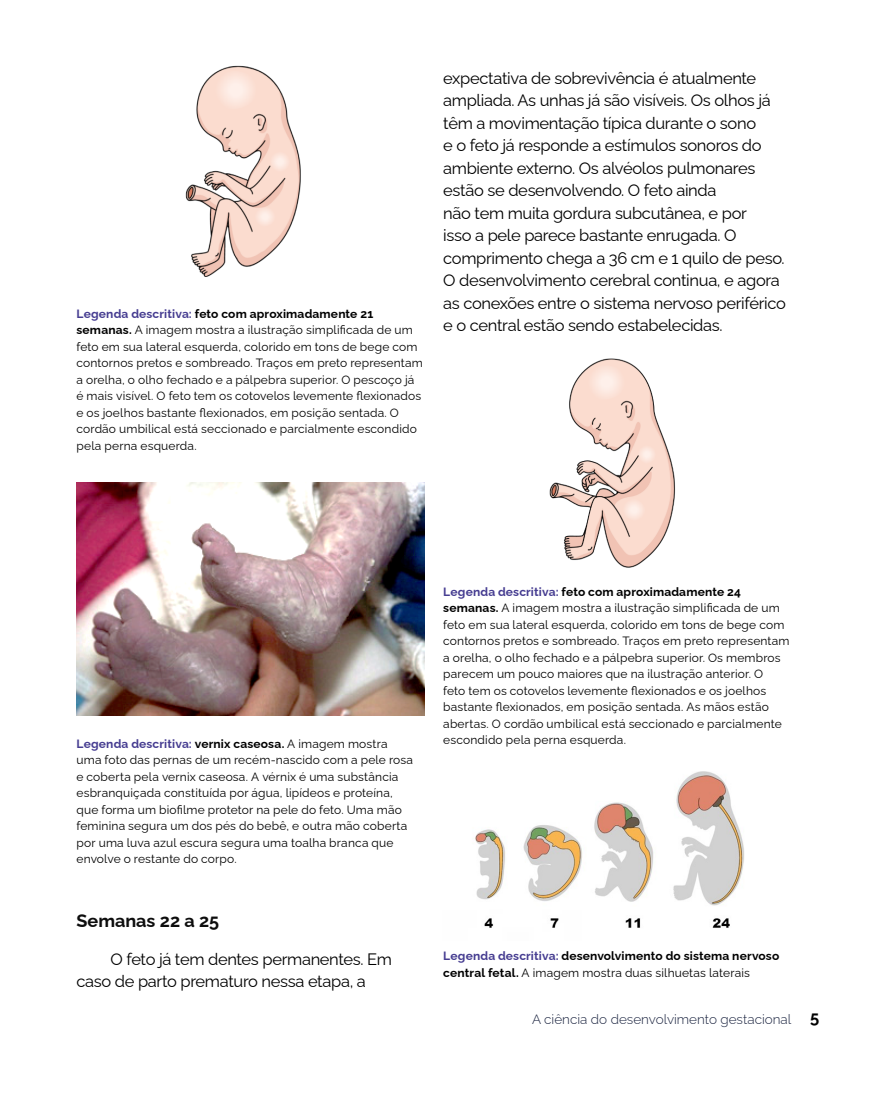
<style>
.page{position:relative;width:893px;height:1106px;background:#fff}
.page>*{position:absolute;margin:0;border:0;box-sizing:border-box;transform-origin:0 0}
.t1{font:700 18px "Raleway";color:#0d0d0d}
.t2{font:16.5px/22.5px "Raleway";letter-spacing:-.02em;color:#000}
.t3{font:300 13.5px "Raleway";color:#1a233f}
.t4{font:12px/16.5px "Raleway";letter-spacing:.015em;color:#000}
.t5{font:700 12px/16.5px "Raleway";letter-spacing:.01em;color:#000}
.s1{font-weight:700;color:#463d91}
.s2{font-weight:700}
.s3{color:#463d91}
.s4{font-weight:400}
.s5{font-weight:700;font-size:16.5px;color:#000}
</style>
<div class="page">
<img style="left:185px;top:65px;width:116px;height:212px">
<img style="left:77px;top:482px;width:348px;height:233px">
<img style="left:549px;top:358px;width:126px;height:210px">
<img style="left:475px;top:771px;width:269px;height:157px">
<p class="t4" style="left:77px;top:304px;width:348px"><span class="s1">Legenda descritiva:</span> <span class="s2">feto com aproximadamente 21 semanas.</span> A imagem mostra a ilustração simplificada de um feto em sua lateral esquerda, colorido em tons de bege com contornos pretos e sombreado. Traços em preto representam a orelha, o olho fechado e a pálpebra superior. O pescoço já é mais visível. O feto tem os cotovelos levemente flexionados e os joelhos bastante flexionados, em posição sentada. O cordão umbilical está seccionado e parcialmente escondido pela perna esquerda.</p>
<p class="t2" style="left:443px;top:65px;width:344px">expectativa de sobrevivência é atualmente ampliada. As unhas já são visíveis. Os olhos já têm a movimentação típica durante o sono<br>e o feto já responde a estímulos sonoros do ambiente externo. Os alvéolos pulmonares estão se desenvolvendo. O feto ainda<br>não tem muita gordura subcutânea, e por<br>isso a pele parece bastante enrugada. O comprimento chega a 36 cm e 1 quilo de peso.<br>O desenvolvimento cerebral continua, e agora as conexões entre o sistema nervoso periférico e o central estão sendo estabelecidas.</p>
<p class="t4" style="left:77px;top:734px;width:338px"><span class="s1">Legenda descritiva:</span> <span class="s2">vernix caseosa.</span> A imagem mostra uma foto das pernas de um recém-nascido com a pele rosa e coberta pela vernix caseosa. A vérnix é uma substância esbranquiçada constituída por água, lipídeos e proteína, que forma um biofilme protetor na pele do feto. Uma mão feminina segura um dos pés do bebê, e outra mão coberta por uma luva azul escura segura uma toalha branca que envolve o restante do corpo.</p>
<h1 class="t1" style="left:77px;top:906px;width:144px">Semanas 22 a 25</h1>
<h2 class="t2" style="left:77px;top:946px;width:317px;text-indent:34px">O feto já tem dentes permanentes. Em caso de parto prematuro nessa etapa, a</h2>
<p class="t4" style="left:443px;top:582px;width:348px"><span class="s1">Legenda descritiva:</span> <span class="s2">feto com aproximadamente 24 semanas.</span> A imagem mostra a ilustração simplificada de um feto em sua lateral esquerda, colorido em tons de bege com contornos pretos e sombreado. Traços em preto representam a orelha, o olho fechado e a pálpebra superior. Os membros parecem um pouco maiores que na ilustração anterior. O<br>feto tem os cotovelos levemente flexionados e os joelhos bastante flexionados, em posição sentada. As mãos estão abertas. O cordão umbilical está seccionado e parcialmente escondido pela perna esquerda.</p>
<p class="t5" style="left:443px;top:946px;width:337px"><span class="s3">Legenda descritiva:</span> desenvolvimento do sistema nervoso central fetal. <span class="s4">A imagem mostra duas silhuetas laterais</span></p>
<p class="t3" style="left:532px;top:1008px;width:289px">A ciência do desenvolvimento gestacional <span class="s5">5</span></p>
</div>
